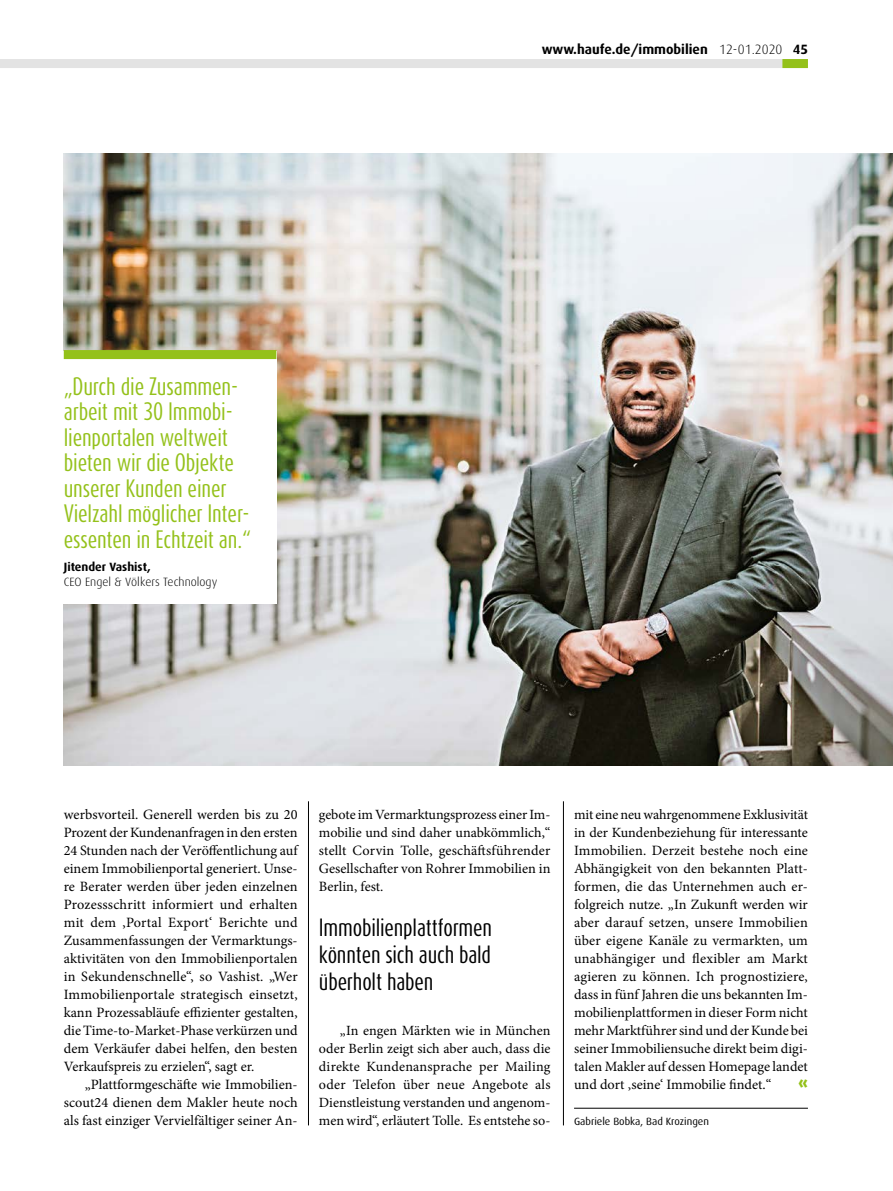
<style>
.page{position:relative;width:893px;height:1191px;background:#fff}
.page>*{position:absolute;margin:0;border:0;box-sizing:border-box;transform-origin:0 0}
.t1{font:21px/25.5px "Dax Compact";letter-spacing:-.01em;color:#94c11a}
.t2{font:20.85px/26.7px "Dax Compact";letter-spacing:-.01em;color:#000;text-align:justify}
.t3{font:900 16.5px "Dax";color:#94c11a}
.t4{font:14.25px/18px "Minion Pro";color:#000;text-align:justify}
.t5{font:14.1px/18px "Minion Pro";letter-spacing:-.005em;color:#000}
.t6{font:700 13.5px "Dax";color:#000}
.t7{font:300 12px "Dax";color:#000}
.t8{font:700 12px "Dax";color:#000}
.t9{font:10.5px "Dax";color:#000}
.s1{font-weight:300}
.s2{font-size:14.1px}
</style>
<div class="page">
<div style="left:0;top:59px;width:808px;height:9px;background:#e3e3e3"></div>
<div style="left:782px;top:59px;width:26px;height:9px;background:#94c11a"></div>
<hr style="left:308px;top:801px;width:1px;height:324px;background:#000">
<hr style="left:563px;top:801px;width:1px;height:324px;background:#000">
<hr style="left:574px;top:1108px;width:234px;height:1px;background:#000">
<img style="left:64px;top:153px;width:829px;height:612px">
<div style="left:21px;top:351px;width:255px;height:252px;background:#fff"></div>
<div style="left:64px;top:350px;width:212px;height:9px;background:#94c11a"></div>
<p class="t6" style="left:542px;top:41px;width:268px">www.haufe.de/immobilien <span class="s1">12-01.2020</span> 45</p>
<h1 class="t1" style="left:64px;top:373px;width:189px">„Durch die Zusammen&shy;arbeit mit 30 Immobi&shy;lienportalen weltweit bieten wir die Objekte unserer Kunden einer<br>Vielzahl möglicher Inter&shy;essenten in Echtzeit an.“</h1>
<p class="t8" style="left:64px;top:560px;width:89px">Jitender Vashist,</p>
<p class="t7" style="left:64px;top:575px;width:155px">CEO Engel &amp; Völkers Technology</p>
<p class="t4" style="left:64px;top:806px;width:235px">werbsvorteil. Generell werden bis zu 20<br>Prozent der Kundenanfragen in den ersten 24 Stunden nach der Veröffentlichung auf einem Immobilienportal generiert. Unse&shy;re Berater werden über jeden einzelnen Prozessschritt informiert und erhalten mit dem ,Portal Export‘ Berichte und Zusammenfassungen der Vermarktungs&shy;aktivitäten von den Immobilienportalen in Sekundenschnelle“, so Vashist. „Wer Immobilienportale strategisch einsetzt, kann Prozessabläufe effizienter gestalten, die Time-to-Market-Phase verkürzen und dem Verkäufer dabei helfen, den besten Verkaufspreis zu erzielen“, sagt er.</p>
<p class="t4" style="left:64px;top:1075px;width:235px;text-indent:21px">„Plattformgeschäfte wie Immobilien&shy;scout24 dienen dem Makler heute noch als fast einziger Vervielfältiger seiner An-</p>
<p class="t5" style="left:319px;top:806px;width:233px">gebote im Vermarktungsprozess einer Im&shy;mobilie und sind daher unabkömmlich,“</p>
<p class="t4" style="left:319px;top:842px;width:233px"><span class="s2">stellt</span> Corvin Tolle, geschäftsführender Gesellschafter von Rohrer Immobilien in Berlin, fest.</p>
<h2 class="t2" style="left:319px;top:913px;width:175px">Immobilienplattformen könnten sich auch bald überholt haben</h2>
<p class="t5" style="left:319px;top:1022px;width:233px;text-align:justify;text-indent:21px">„In engen Märkten wie in München oder Berlin zeigt sich aber auch, dass die direkte Kundenansprache per Mailing oder Telefon über neue Angebote als Dienstleistung verstanden und angenom&shy;men wird“, erläutert Tolle. Es entstehe so-</p>
<p class="t5" style="left:574px;top:806px;width:235px">mit eine neu wahrgenommene Exklusivität</p>
<p class="t4" style="left:574px;top:824px;width:235px"><span class="s2">in der Kunden</span>beziehung für interessante Immobilien. Derzeit bestehe noch eine Abhängigkeit von den bekannten Platt&shy;formen, die das Unternehmen auch er&shy;folgreich nutze. „In Zukunft werden wir aber darauf setzen, unsere Immobilien über eigene Kanäle zu vermarkten, um unabhängiger und flexibler am Markt agieren zu können. Ich prognostiziere, dass in fünf Jahren die uns bekannten Im&shy;mobilienplattformen in dieser Form nicht mehr Marktführer sind und der Kunde bei seiner Immobiliensuche direkt beim digi&shy;talen Makler auf dessen Homepage landet und dort ‚seine‘ Immobilie findet.“</p>
<p class="t3" style="left:798px;top:1074px;width:11px">«</p>
<p class="t9" style="left:574px;top:1115px;width:136px">Gabriele Bobka, Bad Krozingen</p>
</div>
